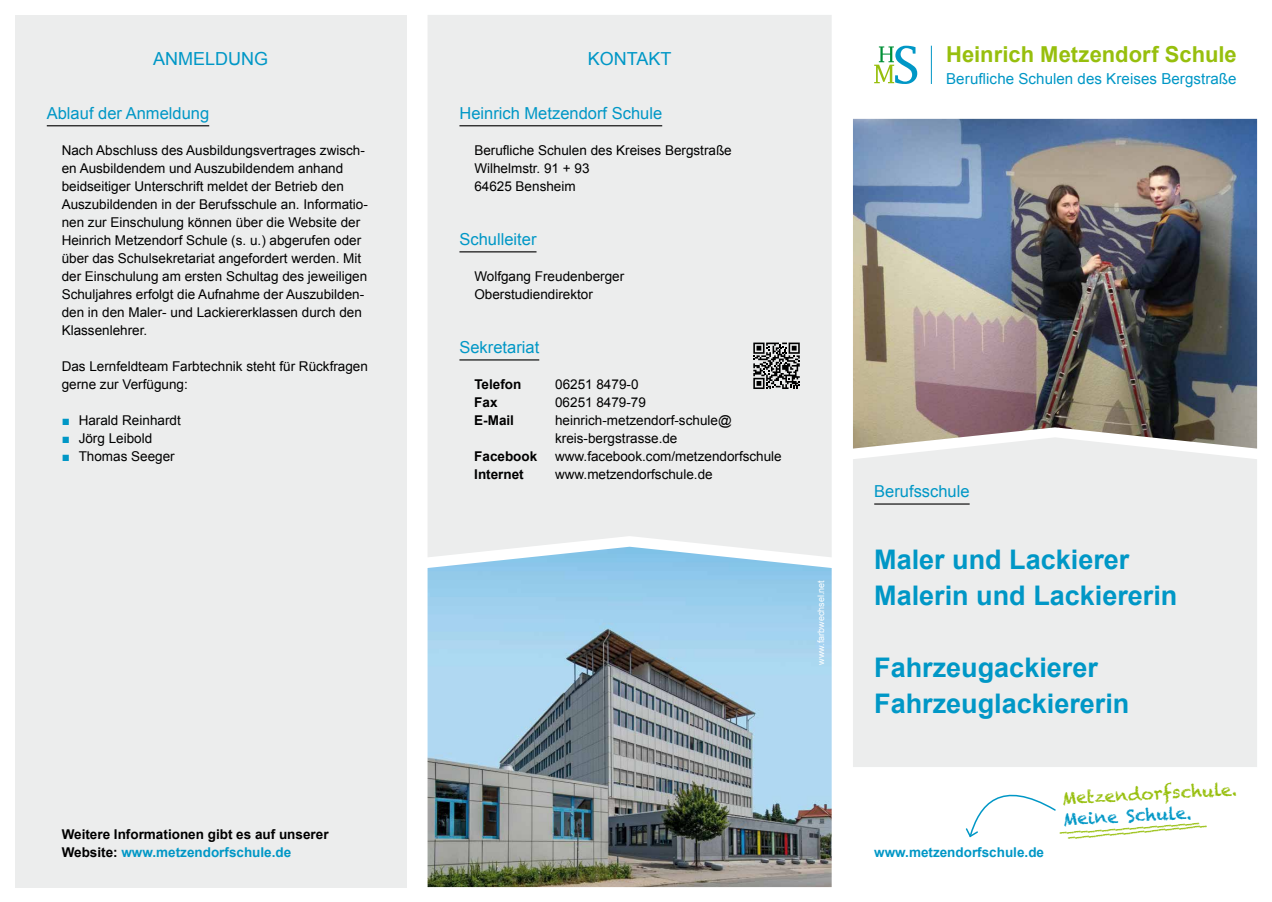
<style>
.page{position:relative;width:1272px;height:902px;background:#fff}
.page>*{position:absolute;margin:0;border:0;box-sizing:border-box;transform-origin:0 0}
.t1{font:700 27px/36px "Arial";color:#0097c6}
.t2{font:700 21.9px "Arial";color:#97bf0d}
.t3{font:18px "Arial";color:#0097c6}
.t4{font:17.1px "Chalkduster";color:#97bf0d}
.t5{font:17.1px "Chalkduster";color:#0097c6}
.t6{font:16.5px "Arial";color:#0097c6}
.t7{font:15.15px "Arial";letter-spacing:.005em;color:#0097c6}
.t8{font:13.5px/18px "Arial";color:#000}
.t9{font:700 13.5px/18px "Arial";color:#000}
.t10{font:700 13.5px "Arial";color:#0097c6}
.t11{font:10.2px "Chalkduster";color:#97bf0d}
.t12{font:9px "Arial";color:#fff}
.s1{color:#0097c6}
</style>
<div class="page">
<div style="left:428px;top:15px;width:403px;height:531px;background:#eceded"></div>
<div style="left:15px;top:15px;width:391px;height:872px;background:#eceded"></div>
<img style="left:427px;top:546px;width:404px;height:341px">
<svg style="left:874px;top:46px;width:43px;height:38px"></svg>
<hr style="left:931px;top:46px;width:1px;height:38px;background:#0097c6">
<img style="left:853px;top:119px;width:403px;height:318px">
<div style="left:853px;top:437px;width:403px;height:330px;background:#eceded"></div>
<hr style="left:874px;top:503px;width:95px;height:1px;background:#000">
<hr style="left:47px;top:125px;width:162px;height:1px;background:#000">
<svg style="left:965px;top:794px;width:91px;height:44px"></svg>
<hr style="left:459px;top:125px;width:203px;height:1px;background:#000">
<hr style="left:459px;top:251px;width:77px;height:1px;background:#000">
<hr style="left:459px;top:359px;width:80px;height:1px;background:#000">
<svg style="left:753px;top:342px;width:46px;height:47px;background:#727272"></svg>
<h3 class="t3" style="left:153px;top:47px;width:117px">ANMELDUNG</h3>
<h2 class="t2" style="left:946px;top:40px;width:292px">Heinrich Metzendorf Schule</h2>
<p class="t7" style="left:946px;top:69px;width:292px">Berufliche Schulen des Kreises Bergstraße</p>
<h3 class="t3" style="left:588px;top:47px;width:85px">KONTAKT</h3>
<p class="t6" style="left:47px;top:102px;width:164px">Ablauf der Anmeldung</p>
<p class="t8" style="left:62px;top:141px;width:308px">Nach Abschluss des Ausbildungsvertrages zwisch&shy;en Ausbildendem und Auszubildendem anhand beidseitiger Unterschrift meldet der Betrieb den Auszubildenden in der Berufsschule an. Informatio&shy;nen zur Einschulung können über die Website der Heinrich Metzendorf Schule (s. u.) abgerufen oder über das Schulsekretariat angefordert werden. Mit der Einschulung am ersten Schultag des jeweiligen Schuljahres erfolgt die Aufnahme der Auszubilden&shy;den in den Maler- und Lackiererklassen durch den Klassenlehrer.</p>
<p class="t8" style="left:62px;top:357px;width:308px">Das Lernfeldteam Farbtechnik steht für Rückfragen gerne zur Verfügung:</p>
<p class="t8" style="left:62px;top:411px;width:121px"><span class="s1">■</span> Harald Reinhardt</p>
<p class="t8" style="left:62px;top:429px;width:92px"><span class="s1">■</span> Jörg Leibold</p>
<p class="t8" style="left:62px;top:447px;width:115px"><span class="s1">■</span> Thomas Seeger</p>
<p class="t9" style="left:62px;top:825px;width:268px">Weitere Informationen gibt es auf unserer<br>Website: <span class="s1">www.metzendorfschule.de</span></p>
<p class="t6" style="left:459px;top:102px;width:204px">Heinrich Metzendorf Schule</p>
<p class="t8" style="left:474px;top:141px;width:259px">Berufliche Schulen des Kreises Bergstraße<br>Wilhelmstr. 91 + 93<br>64625 Bensheim</p>
<p class="t6" style="left:459px;top:228px;width:79px">Schulleiter</p>
<p class="t8" style="left:474px;top:267px;width:151px">Wolfgang Freudenberger<br>Oberstudiendirektor</p>
<p class="t6" style="left:459px;top:336px;width:81px">Sekretariat</p>
<p class="t9" style="left:474px;top:375px;width:49px">Telefon</p>
<p class="t8" style="left:555px;top:375px;width:85px">06251 8479-0</p>
<p class="t9" style="left:474px;top:393px;width:25px">Fax</p>
<p class="t8" style="left:555px;top:393px;width:92px">06251 8479-79</p>
<p class="t9" style="left:474px;top:411px;width:41px">E-Mail</p>
<p class="t8" style="left:555px;top:411px;width:178px">heinrich-metzendorf-schule@ kreis-bergstrasse.de</p>
<p class="t9" style="left:474px;top:447px;width:65px">Facebook</p>
<p class="t8" style="left:555px;top:447px;width:228px">www.facebook.com/metzendorfschule</p>
<p class="t9" style="left:474px;top:465px;width:51px">Internet</p>
<p class="t8" style="left:555px;top:465px;width:159px">www.metzendorfschule.de</p>
<p class="t12" style="left:815px;top:665px;width:86px;rotate:-90deg">www.farbwechsel.net</p>
<p class="t6" style="left:874px;top:480px;width:97px">Berufsschule</p>
<h1 class="t1" style="left:874px;top:542px;width:305px">Maler und Lackierer<br>Malerin und Lackiererin</h1>
<h1 class="t1" style="left:874px;top:650px;width:257px">Fahrzeugackierer<br>Fahrzeuglackiererin</h1>
<p class="t10" style="left:874px;top:843px;width:171px">www.metzendorfschule.de</p>
<p class="t4" style="left:1061px;top:788px;width:177px;rotate:-3deg">Metzendorfschule.</p>
<p class="t5" style="left:1062px;top:809px;width:130px;rotate:-3deg">Meine Schule.</p>
<p class="t11" style="left:1059px;top:822px;width:141px;rotate:-4deg">____________________</p>
<p class="t11" style="left:1067px;top:827px;width:141px;rotate:-5deg">____________________</p>
</div>
